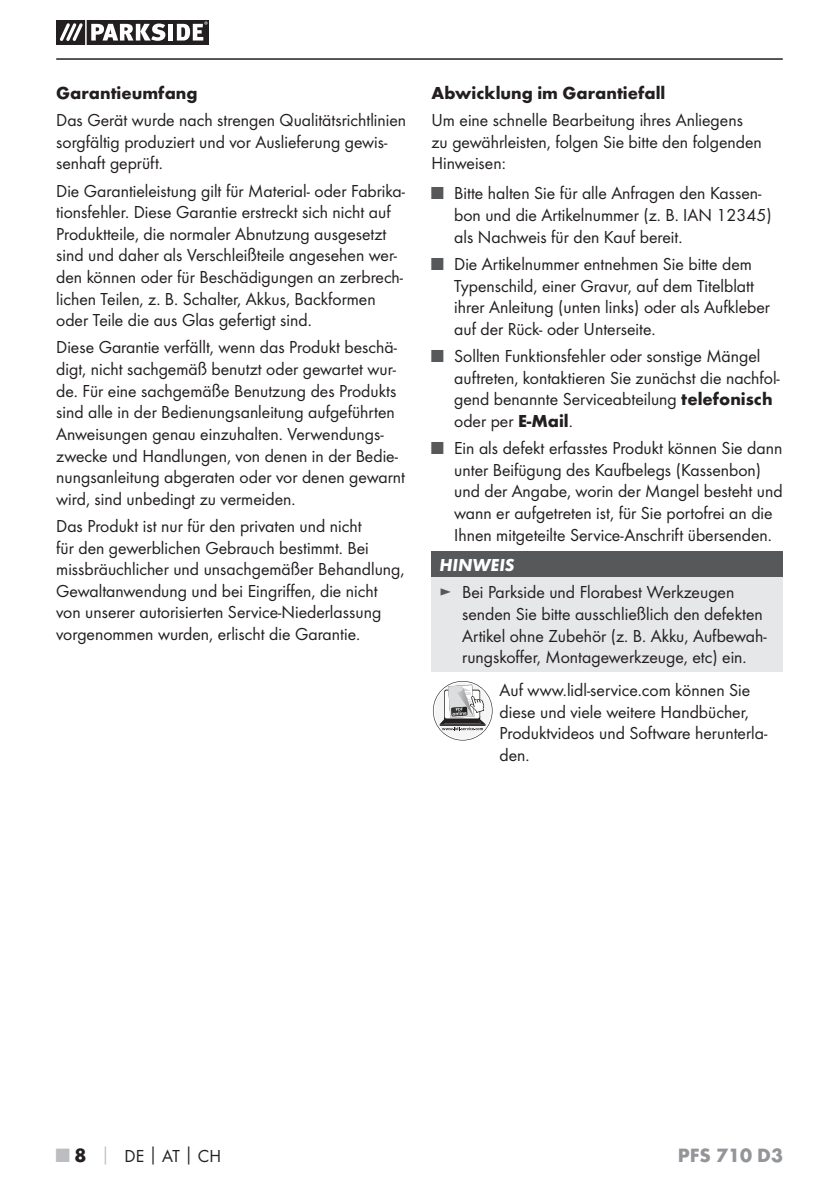
<style>
.page{position:relative;width:839px;height:1190px;background:#fff}
.page>*{position:absolute;margin:0;border:0;box-sizing:border-box;transform-origin:0 0}
.t1{font:700 20px "Futura";color:#939598}
.t2{font:18px/21.6px "Futura Boo";color:#231f20}
.t3{font:700 18px "Futura";color:#231f20}
.t4{font:italic 700 18px "Futura";color:#fff}
.s1{color:#57585a}
.s2{font-family:"Futura";font-weight:700}
.s3{font-family:"Futura";font-weight:700;font-size:20px;color:#bcbdc0}
.s4{font-family:"Futura";font-weight:700;font-size:20px}
.s5{font-family:"Futura";font-weight:700;color:#bcbdc0}
</style>
<div class="page">
<hr style="left:56px;top:58px;width:726px;height:2px;background:#231f20">
<svg style="left:56px;top:20px;width:153px;height:25px"></svg>
<hr style="left:85px;top:20px;width:2px;height:25px;background:#fff">
<div style="left:431px;top:551px;width:351px;height:26px;background:#57585a"></div>
<div style="left:431px;top:577px;width:351px;height:94px;background:#e6e7e9"></div>
<svg style="left:432px;top:681px;width:60px;height:59px"></svg>
<p class="t3" style="left:56px;top:86px;width:143px">Garantieumfang</p>
<p class="t2" style="left:56px;top:110px;width:351px">Das Gerät wurde nach strengen Qualitätsrichtlinien sorgfältig produziert und vor Auslieferung gewis&shy;senhaft geprüft.</p>
<p class="t2" style="left:56px;top:181px;width:350px">Die Garantieleistung gilt für Material- oder Fabrika&shy;tionsfehler. Diese Garantie erstreckt sich nicht auf Produktteile, die normaler Abnutzung ausgesetzt sind und daher als Verschleißteile angesehen wer&shy;den können oder für Beschädigungen an zerbrech&shy;lichen Teilen, z. B. Schalter, Akkus, Backformen oder Teile die aus Glas gefertigt sind.</p>
<p class="t2" style="left:56px;top:338px;width:350px">Diese Garantie verfällt, wenn das Produkt beschä&shy;digt, nicht sachgemäß benutzt oder gewartet wur&shy;de. Für eine sachgemäße Benutzung des Produkts sind alle in der Bedienungsanleitung aufgeführten Anweisungen genau einzuhalten. Verwendungs&shy;zwecke und Handlungen, von denen in der Bedie&shy;nungsanleitung abgeraten oder vor denen gewarnt wird, sind unbedingt zu vermeiden.</p>
<p class="t2" style="left:56px;top:516px;width:349px">Das Produkt ist nur für den privaten und nicht<br>für den gewerblichen Gebrauch bestimmt. Bei missbräuchlicher und unsachgemäßer Behandlung, Gewaltanwendung und bei Eingriffen, die nicht von unserer autorisierten Service-Niederlassung vorgenommen wurden, erlischt die Garantie.</p>
<p class="t3" style="left:431px;top:86px;width:235px">Abwicklung im Garantiefall</p>
<p class="t2" style="left:431px;top:110px;width:331px">Um eine schnelle Bearbeitung ihres Anliegens zu gewährleisten, folgen Sie bitte den folgenden<br>Hinweisen:</p>
<p class="t2" style="left:454px;top:183px;width:319px;text-indent:-23px"><span class="s1">■</span> Bitte halten Sie für alle Anfragen den Kassen&shy;bon und die Artikelnummer (z. B. IAN 12345) als Nachweis für den Kauf bereit.</p>
<p class="t2" style="left:454px;top:254px;width:317px;text-indent:-23px"><span class="s1">■</span> Die Artikelnummer entnehmen Sie bitte dem Typenschild, einer Gravur, auf dem Titelblatt ihrer Anleitung (unten links) oder als Aufkleber auf der Rück- oder Unterseite.</p>
<p class="t2" style="left:454px;top:346px;width:327px;text-indent:-23px"><span class="s1">■</span> Sollten Funktionsfehler oder sonstige Mängel auftreten, kontaktieren Sie zunächst die nachfol&shy;gend benannte Serviceabteilung <span class="s2">telefonisch </span>oder per <span class="s2">E-Mail</span>.</p>
<p class="t2" style="left:454px;top:438px;width:330px;text-indent:-23px"><span class="s1">■</span> Ein als defekt erfasstes Produkt können Sie dann unter Beifügung des Kaufbelegs (Kassenbon) und der Angabe, worin der Mangel besteht und wann er aufgetreten ist, für Sie portofrei an die Ihnen mitgeteilte Service-Anschrift übersenden.</p>
<p class="t4" style="left:439px;top:554px;width:76px">HINWEIS</p>
<p class="t2" style="left:462px;top:582px;width:306px;text-indent:-23px"><span class="s1">►</span> Bei Parkside und Florabest Werkzeugen senden Sie bitte ausschließlich den defekten Artikel ohne Zubehör (z. B. Akku, Aufbewah&shy;rungskoffer, Montagewerkzeuge, etc) ein.</p>
<p class="t2" style="left:499px;top:680px;width:269px">Auf www.lidl-service.com können Sie diese und viele weitere Handbücher,<br>Produktvideos und Software herunterla&shy;den.</p>
<p class="t2" style="left:56px;top:1146px;width:166px"><span class="s3">■</span> <span class="s4">8</span> <span class="s5">│</span> DE<span class="s2">│</span>AT<span class="s2">│</span>CH</p>
<p class="t1" style="left:677px;top:1147px;width:106px">PFS 710 D3</p>
</div>
